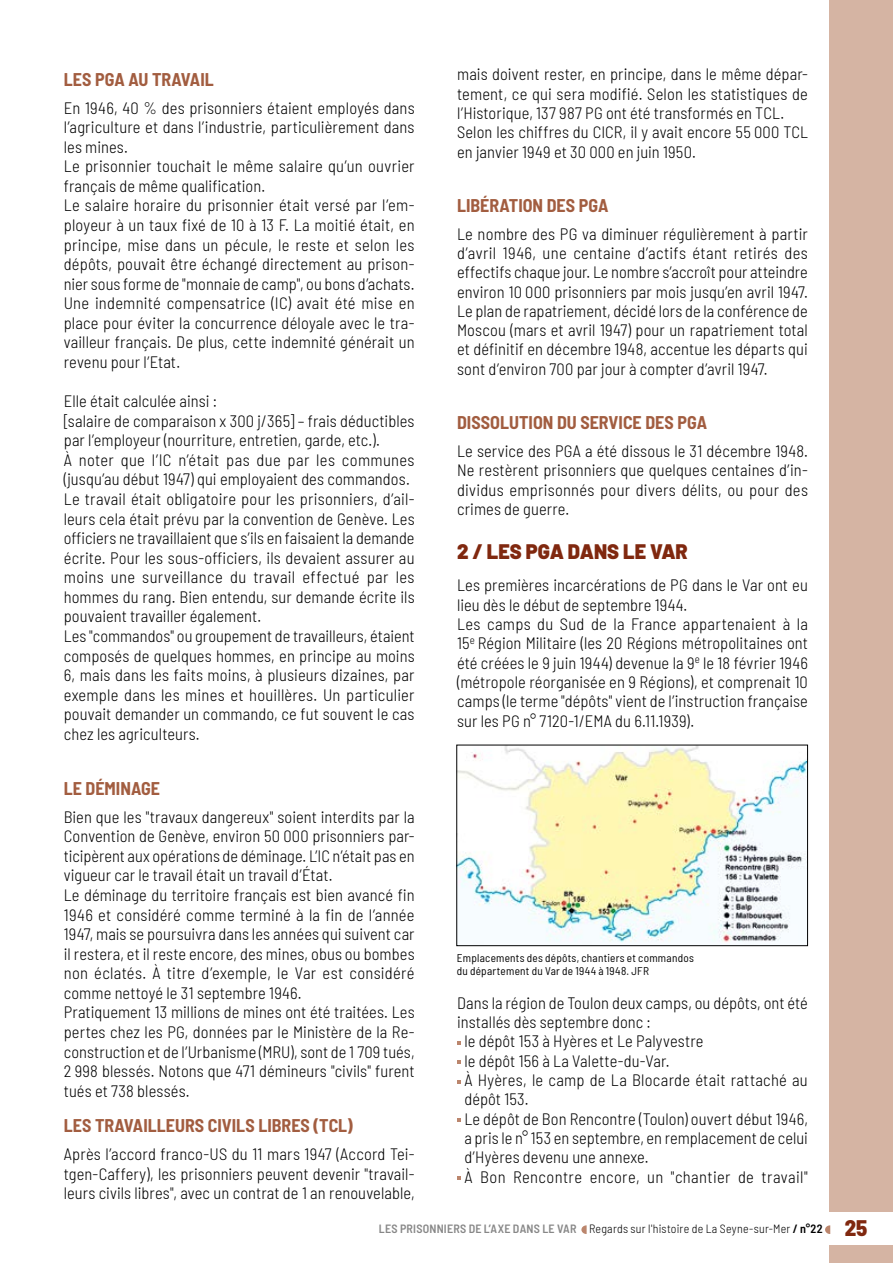
<style>
.page{position:relative;width:893px;height:1263px;background:#fff}
.page>*{position:absolute;margin:0;border:0;box-sizing:border-box;transform-origin:0 0}
.t1{font:900 21px "Barlow";color:#80280f;scale:.95 1}
.t2{font:700 semi-condensed 18px "Barlow";color:#a25d40}
.t3{font:300 semi-condensed 16.5px/19.5px "Barlow";letter-spacing:.005em;color:#000}
.t4{font:300 semi-condensed 12px "Barlow";letter-spacing:.02em;color:#000}
.t5{font:semi-condensed 11.25px/13.2px "Barlow";letter-spacing:.025em;color:#000}
.s1{font-weight:600;color:#878787}
.s2{font-weight:600}
.s3{font-weight:800;font-size:22.5px;color:#80280f}
</style>
<div class="page">
<div style="left:829px;top:0;width:64px;height:1263px;background:#d5b4a3"></div>
<img style="left:458px;top:747px;width:348px;height:196px">
<div style="left:456px;top:745px;width:352px;height:201px;border:1px solid #000"></div>
<svg style="left:457px;top:1041px;width:4px;height:4px"></svg>
<svg style="left:457px;top:1060px;width:4px;height:4px"></svg>
<svg style="left:457px;top:1080px;width:4px;height:3px"></svg>
<svg style="left:457px;top:1118px;width:4px;height:4px"></svg>
<svg style="left:457px;top:1176px;width:4px;height:4px"></svg>
<div style="left:829px;top:1212px;width:64px;height:32px;background:#fff"></div>
<svg style="left:581px;top:1225px;width:6px;height:9px"></svg>
<svg style="left:825px;top:1225px;width:5px;height:9px"></svg>
<p class="t3" style="left:457px;top:63px;width:352px">mais doivent rester, en principe, dans le même dépar&shy;tement, ce qui sera modifié. Selon les statistiques de l’Historique, 137 987 PG ont été transformés en TCL.<br>Selon les chiffres du CICR, il y avait encore 55 000 TCL en janvier 1949 et 30 000 en juin 1950.</p>
<p class="t2" style="left:457px;top:192px;width:153px">LIBÉRATION DES PGA</p>
<p class="t3" style="left:457px;top:223px;width:352px;text-align:justify">Le nombre des PG va diminuer régulièrement à partir d’avril 1946, une centaine d’actifs étant retirés des effectifs chaque jour. Le nombre s’accroît pour atteindre environ 10 000 prisonniers par mois jusqu’en avril 1947.<br>Le plan de rapatriement, décidé lors de la conférence de Moscou (mars et avril 1947) pour un rapatriement total et définitif en décembre 1948, accentue les départs qui sont d’environ 700 par jour à compter d’avril 1947.</p>
<p class="t2" style="left:457px;top:410px;width:251px">DISSOLUTION DU SERVICE DES PGA</p>
<p class="t3" style="left:457px;top:440px;width:352px;text-align:justify">Le service des PGA a été dissous le 31 décembre 1948.<br>Ne restèrent prisonniers que quelques centaines d’in&shy;dividus emprisonnés pour divers délits, ou pour des crimes de guerre.</p>
<p class="t1" style="left:457px;top:536px;width:244px">2 / LES PGA DANS LE VAR</p>
<p class="t3" style="left:457px;top:575px;width:352px">Les premières incarcérations de PG dans le Var ont eu lieu dès le début de septembre 1944.<br>Les camps du Sud de la France appartenaient à la 15<sup>e</sup> Région Militaire (les 20 Régions métropolitaines ont été créées le 9 juin 1944) devenue la 9<sup>e</sup> le 18 février 1946 (métropole réorganisée en 9 Régions), et comprenait 10 camps (le terme "dépôts" vient de l’instruction française sur les PG n° 7120-1/EMA du 6.11.1939).</p>
<p class="t2" style="left:64px;top:66px;width:151px">LES PGA AU TRAVAIL</p>
<p class="t3" style="left:64px;top:97px;width:352px">En 1946, 40 % des prisonniers étaient employés dans l’agriculture et dans l’industrie, particulièrement dans les mines.<br>Le prisonnier touchait le même salaire qu’un ouvrier français de même qualification.<br>Le salaire horaire du prisonnier était versé par l’em&shy;ployeur à un taux fixé de 10 à 13 F. La moitié était, en principe, mise dans un pécule, le reste et selon les dépôts, pouvait être échangé directement au prison&shy;nier sous forme de "monnaie de camp", ou bons d’achats.<br>Une indemnité compensatrice (IC) avait été mise en place pour éviter la concurrence déloyale avec le tra&shy;vailleur français. De plus, cette indemnité générait un revenu pour l’Etat.</p>
<p class="t3" style="left:64px;top:390px;width:352px">Elle était calculée ainsi :<br>[salaire de comparaison x 300 j/365] – frais déductibles par l’employeur (nourriture, entretien, garde, etc.).<br>À noter que l’IC n’était pas due par les communes (jusqu’au début 1947) qui employaient des commandos.<br>Le travail était obligatoire pour les prisonniers, d’ail&shy;leurs cela était prévu par la convention de Genève. Les officiers ne travaillaient que s’ils en faisaient la demande écrite. Pour les sous-officiers, ils devaient assurer au moins une surveillance du travail effectué par les hommes du rang. Bien entendu, sur demande écrite ils pouvaient travailler également.<br>Les "commandos" ou groupement de travailleurs, étaient composés de quelques hommes, en principe au moins 6, mais dans les faits moins, à plusieurs dizaines, par exemple dans les mines et houillères. Un particulier pouvait demander un commando, ce fut souvent le cas chez les agriculteurs.</p>
<p class="t2" style="left:64px;top:775px;width:98px">LE DÉMINAGE</p>
<p class="t3" style="left:64px;top:806px;width:352px">Bien que les "travaux dangereux" soient interdits par la Convention de Genève, environ 50 000 prisonniers par&shy;ticipèrent aux opérations de déminage. L’IC n’était pas en vigueur car le travail était un travail d’État.<br>Le déminage du territoire français est bien avancé fin 1946 et considéré comme terminé à la fin de l’année 1947, mais se poursuivra dans les années qui suivent car il restera, et il reste encore, des mines, obus ou bombes non éclatés. À titre d’exemple, le Var est considéré comme nettoyé le 31 septembre 1946.<br>Pratiquement 13 millions de mines ont été traitées. Les pertes chez les PG, données par le Ministère de la Re&shy;construction et de l’Urbanisme (MRU), sont de 1 709 tués, 2 998 blessés. Notons que 471 démineurs "civils" furent tués et 738 blessés.</p>
<p class="t2" style="left:64px;top:1112px;width:290px">LES TRAVAILLEURS CIVILS LIBRES (TCL)</p>
<p class="t3" style="left:64px;top:1143px;width:352px;text-align:justify">Après l’accord franco-US du 11 mars 1947 (Accord Tei&shy;tgen-Caffery), les prisonniers peuvent devenir "travail&shy;leurs civils libres", avec un contrat de 1 an renouvelable,</p>
<p class="t5" style="left:457px;top:951px;width:239px">Emplacements des dépôts, chantiers et commandos du département du Var de 1944 à 1948. JFR</p>
<p class="t3" style="left:457px;top:992px;width:352px">Dans la région de Toulon deux camps, ou dépôts, ont été</p>
<p class="t3" style="left:457px;top:1011px;width:195px">installés dès septembre donc :</p>
<p class="t3" style="left:464px;top:1030px;width:241px">le dépôt 153 à Hyères et Le Palyvestre</p>
<p class="t3" style="left:464px;top:1050px;width:207px">le dépôt 156 à La Valette-du-Var.</p>
<p class="t3" style="left:464px;top:1069px;width:345px">À Hyères, le camp de La Blocarde était rattaché au</p>
<p class="t3" style="left:464px;top:1088px;width:66px">dépôt 153.</p>
<p class="t3" style="left:464px;top:1108px;width:345px">Le dépôt de Bon Rencontre (Toulon) ouvert début 1946,</p>
<p class="t3" style="left:464px;top:1127px;width:345px">a pris le n° 153 en septembre, en remplacement de celui</p>
<p class="t3" style="left:464px;top:1146px;width:186px">d’Hyères devenu une annexe.</p>
<p class="t3" style="left:464px;top:1165px;width:345px">À Bon Rencontre encore, un "chantier de travail"</p>
<p class="t4" style="left:379px;top:1220px;width:490px"><span class="s1">LES PRISONNIERS DE L’AXE DANS LE VAR</span> Regards sur l'histoire de La Seyne-sur-Mer <span class="s2">/ N°22</span> <span class="s3">25</span></p>
</div>
